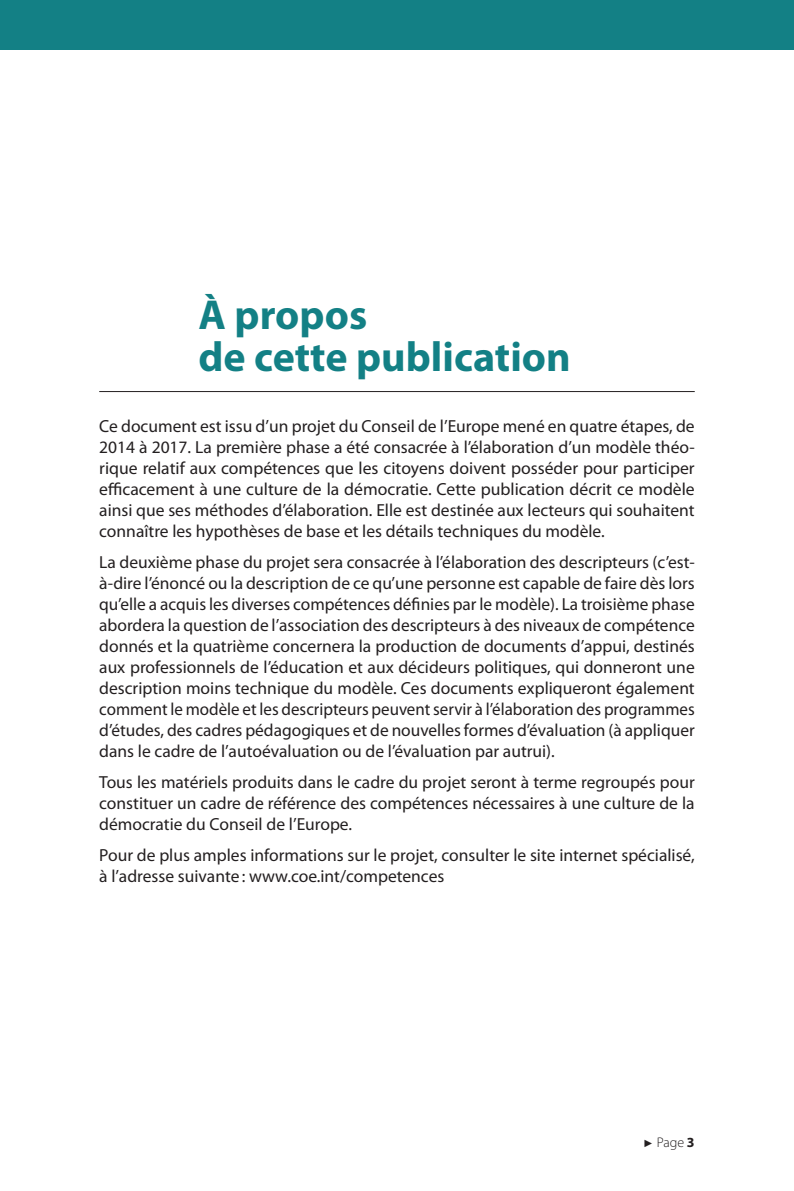
<style>
.page{position:relative;width:794px;height:1191px;background:#fff}
.page>*{position:absolute;margin:0;border:0;box-sizing:border-box;transform-origin:0 0}
.t1{font:700 42px/42px "Myriad Pro";color:#138085}
.t2{font:17.5px/21px "Myriad Pro";color:#231f20;text-align:justify}
.t3{font:300 14px "Myriad Pro";color:#231f20}
.s1{font-family:"Arial";font-weight:400;font-size:10.5px}
.s2{font-weight:700}
</style>
<div class="page">
<div style="left:0;top:0;width:794px;height:50px;background:#138085"></div>
<hr style="left:99px;top:391px;width:595px;height:1px;background:#231f20">
<h1 class="t1" style="left:198px;top:293px;width:374px">À propos<br>de cette publication</h1>
<p class="t2" style="left:99px;top:415px;width:597px">Ce document est issu d’un projet du Conseil de l’Europe mené en quatre étapes, de 2014 à 2017. La première phase a été consacrée à l’élaboration d’un modèle théo&shy;rique relatif aux compétences que les citoyens doivent posséder pour participer efficacement à une culture de la démocratie. Cette publication décrit ce modèle ainsi que ses méthodes d’élaboration. Elle est destinée aux lecteurs qui souhaitent connaître les hypothèses de base et les détails techniques du modèle.</p>
<p class="t2" style="left:99px;top:551px;width:597px">La deuxième phase du projet sera consacrée à l’élaboration des descripteurs (c’est&shy;à-dire l’énoncé ou la description de ce qu’une personne est capable de faire dès lors qu’elle a acquis les diverses compétences définies par le modèle). La troisième phase abordera la question de l’association des descripteurs à des niveaux de compétence donnés et la quatrième concernera la production de documents d’appui, destinés aux professionnels de l’éducation et aux décideurs politiques, qui donneront une description moins technique du modèle. Ces documents expliqueront également comment le modèle et les descripteurs peuvent servir à l’élaboration des programmes d’études, des cadres pédagogiques et de nouvelles formes d’évaluation (à appliquer dans le cadre de l’autoévaluation ou de l’évaluation par autrui).</p>
<p class="t2" style="left:99px;top:771px;width:597px">Tous les matériels produits dans le cadre du projet seront à terme regroupés pour constituer un cadre de référence des compétences nécessaires à une culture de la démocratie du Conseil de l’Europe.</p>
<p class="t2" style="left:99px;top:844px;width:597px">Pour de plus amples informations sur le projet, consulter le site internet spécialisé, à l’adresse suivante: www.coe.int/competences</p>
<p class="t3" style="left:643px;top:1133px;width:53px"><span class="s1">►</span> Page <span class="s2">3</span></p>
</div>
